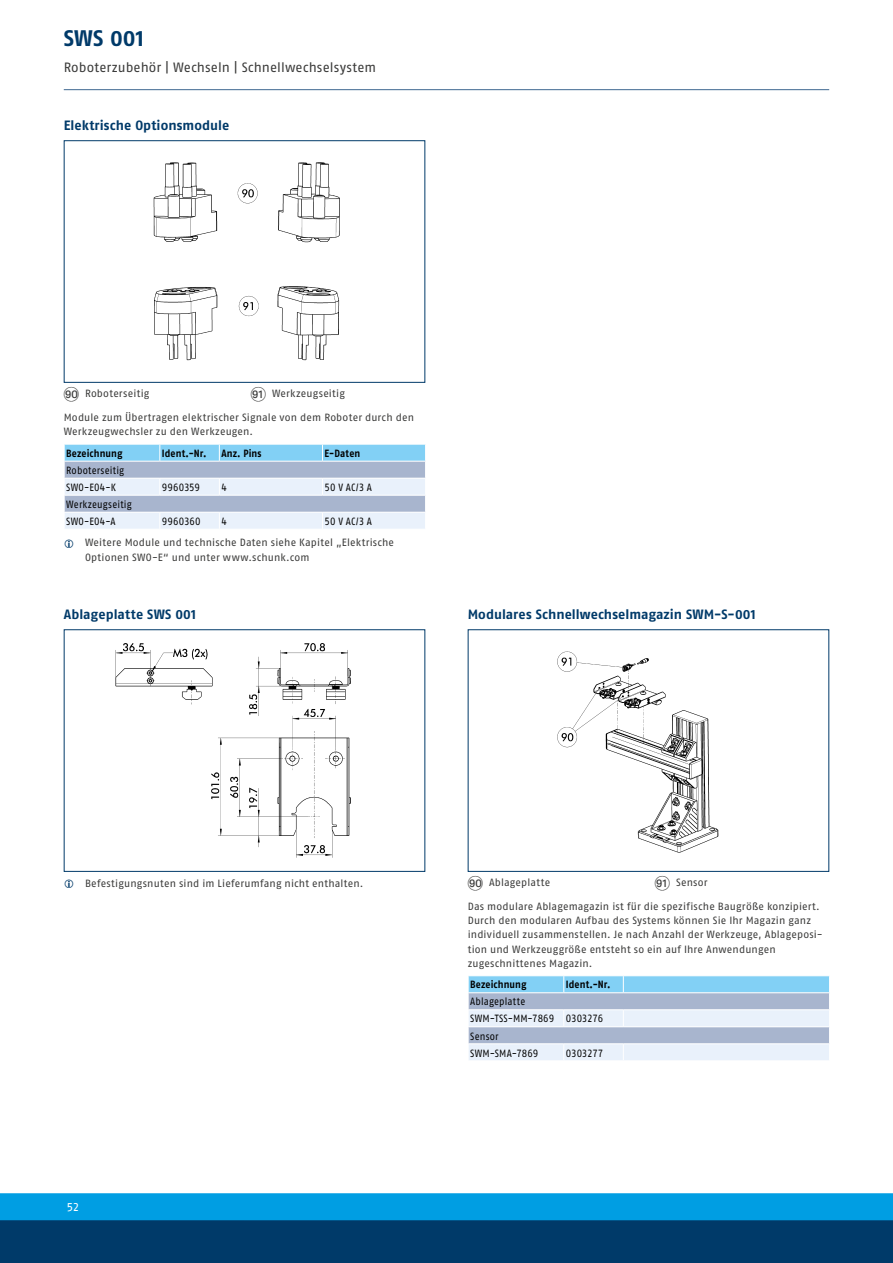
<style>
.page{position:relative;width:893px;height:1263px;background:#fff}
.page>*{position:absolute;margin:0;border:0;box-sizing:border-box;transform-origin:0 0}
.t1{font:700 22.5px "SCHUNK Fago Pro";letter-spacing:.005em;color:#003a69}
.t2{font:700 13.5px "SCHUNK Fago Pro";letter-spacing:.005em;color:#003a69}
.t3{font:13.5px "SCHUNK Fago Pro";letter-spacing:.005em;color:#3b3b3a}
.t4{font:12px "SCHUNK Fago Pro";color:#fff}
.t5{font:10.5px/14.2px "SCHUNK Fago Pro";letter-spacing:.015em;color:#3b3b3a}
.t6{font:10.5px/17px "SCHUNK Fago Pro";letter-spacing:.01em;color:#000;scale:.9 1}
.t7{font:700 10.5px "SCHUNK Fago Pro";letter-spacing:.01em;color:#000;scale:.9 1}
.t8{font:10.5px "SCHUNK Fago Pro";letter-spacing:-.02em;color:#000;scale:.9 1}
.s1{font-family:"Deco Numbers LH Circle";font-size:15px}
</style>
<div class="page">
<div style="left:0;top:1202px;width:893px;height:61px;background:#003a69"></div>
<div style="left:0;top:1193px;width:893px;height:27px;background:#009ee3"></div>
<hr style="left:64px;top:89px;width:765px;height:1px;background:#3e6791">
<div style="left:64px;top:140px;width:361px;height:243px;border:1px solid #003a69"></div>
<img style="left:153px;top:162px;width:187px;height:199px">
<svg style="left:64px;top:444px;width:362px;height:85px;background:#bed4e9"></svg>
<hr style="left:64px;top:512px;width:96px;height:1px;background:#fff">
<hr style="left:160px;top:512px;width:59px;height:1px;background:#fff">
<hr style="left:219px;top:512px;width:103px;height:1px;background:#fff">
<hr style="left:322px;top:512px;width:104px;height:1px;background:#fff">
<div style="left:468px;top:629px;width:361px;height:243px;border:1px solid #003a69"></div>
<img style="left:557px;top:651px;width:162px;height:202px">
<svg style="left:468px;top:976px;width:362px;height:84px;background:#bdd4e8"></svg>
<hr style="left:468px;top:1043px;width:96px;height:1px;background:#fff">
<hr style="left:564px;top:1043px;width:59px;height:1px;background:#fff">
<hr style="left:623px;top:1043px;width:207px;height:1px;background:#fff">
<div style="left:64px;top:629px;width:361px;height:243px;border:1px solid #003a69"></div>
<img style="left:115px;top:643px;width:236px;height:215px">
<h1 class="t1" style="left:64px;top:24px;width:81px">SWS 001</h1>
<p class="t3" style="left:64px;top:60px;width:314px">Roboterzubehör | Wechseln | Schnellwechselsystem</p>
<p class="t2" style="left:64px;top:117px;width:167px">Elektrische Optionsmodule</p>
<p class="t5" style="left:64px;top:387px;width:87px"><span class="s1">IT</span> Roboterseitig</p>
<p class="t5" style="left:251px;top:387px;width:95px"><span class="s1">IK</span> Werkzeugseitig</p>
<p class="t5" style="left:64px;top:410px;width:352px">Module zum Übertragen elektrischer Signale von dem Roboter durch den<br>Werkzeugwechsler zu den Werkzeugen.</p>
<p class="t7" style="left:66px;top:447px;width:64px">Bezeichnung</p>
<p class="t7" style="left:162px;top:447px;width:51px">Ident.-Nr.</p>
<p class="t7" style="left:221px;top:447px;width:46px">Anz. Pins</p>
<p class="t7" style="left:325px;top:447px;width:41px">E-Daten</p>
<p class="t6" style="left:66px;top:462px;width:66px">Roboterseitig<br>SWO-E04-K</p>
<p class="t6" style="left:162px;top:479px;width:44px">9960359</p>
<p class="t6" style="left:221px;top:479px;width:8px">4</p>
<p class="t6" style="left:325px;top:479px;width:54px">50 V AC/3 A</p>
<p class="t6" style="left:66px;top:496px;width:74px">Werkzeugseitig<br>SWO-E04-A</p>
<p class="t6" style="left:162px;top:513px;width:44px">9960360</p>
<p class="t6" style="left:221px;top:513px;width:8px">4</p>
<p class="t6" style="left:325px;top:513px;width:54px">50 V AC/3 A</p>
<p class="t5" style="left:85px;top:536px;width:311px">Weitere Module und technische Daten siehe Kapitel „Elektrische<br>Optionen SWO-E“ und unter www.schunk.com</p>
<p class="t2" style="left:64px;top:606px;width:134px">Ablageplatte SWS 001</p>
<p class="t2" style="left:468px;top:606px;width:289px">Modulares Schnellwechselmagazin SWM-S-001</p>
<p class="t5" style="left:85px;top:876px;width:280px">Befestigungsnuten sind im Lieferumfang nicht enthalten.</p>
<p class="t5" style="left:468px;top:876px;width:84px"><span class="s1">IT</span> Ablageplatte</p>
<p class="t5" style="left:655px;top:876px;width:54px"><span class="s1">IK</span> Sensor</p>
<p class="t4" style="left:67px;top:1199px;width:13px">52</p>
<p class="t5" style="left:468px;top:899px;width:356px">Das modulare Ablagemagazin ist für die spezifische Baugröße konzipiert.<br>Durch den modularen Aufbau des Systems können Sie Ihr Magazin ganz individuell zusammenstellen. Je nach Anzahl der Werkzeuge, Ablageposi&shy;tion und Werkzeuggröße entsteht so ein auf Ihre Anwendungen zugeschnittenes Magazin.</p>
<p class="t7" style="left:470px;top:978px;width:64px">Bezeichnung</p>
<p class="t7" style="left:566px;top:978px;width:51px">Ident.-Nr.</p>
<p class="t6" style="left:470px;top:993px;width:149px">Ablageplatte<br>SWM-TSS-MM-7869 0303276<br>Sensor<br>SWM-SMA-7869</p>
<p class="t8" style="left:566px;top:1046px;width:43px">0303277</p>
</div>
